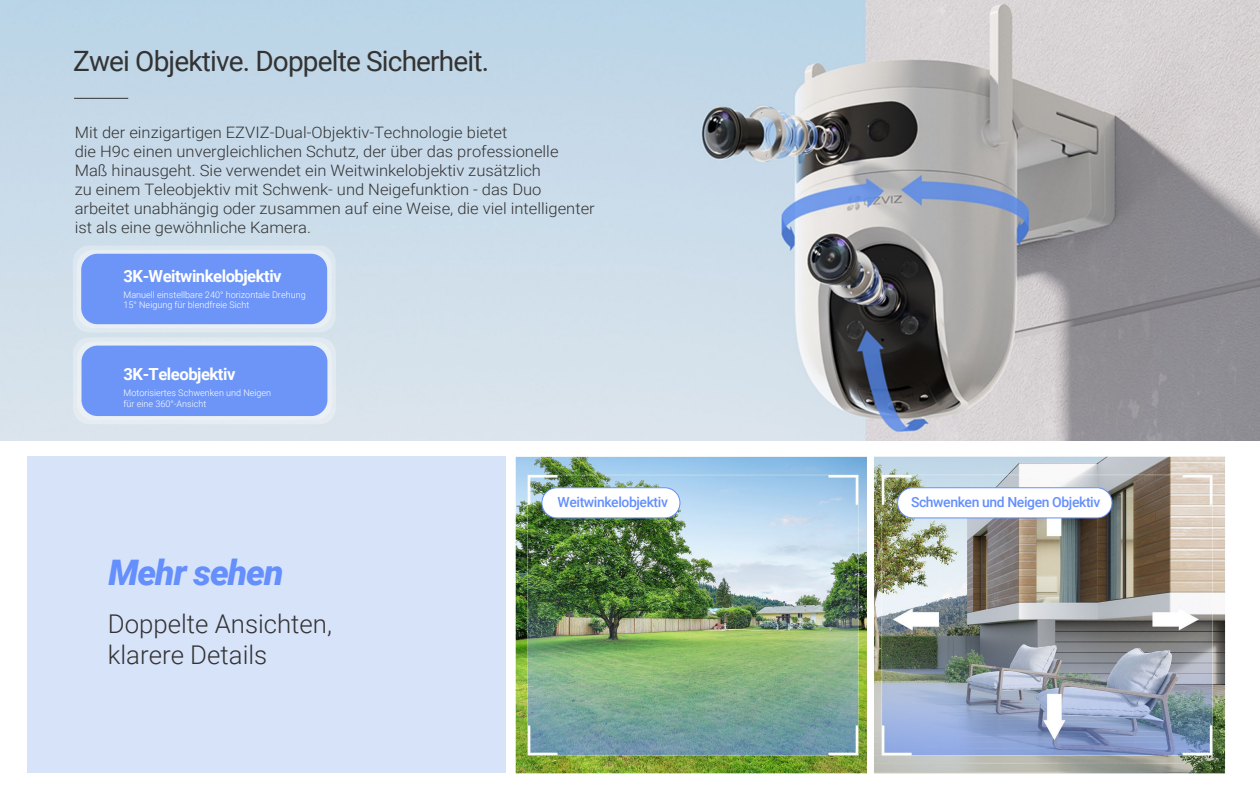
<style>
.page{position:relative;width:1260px;height:788px;background:#fff}
.page>*{position:absolute;margin:0;border:0;box-sizing:border-box;transform-origin:0 0}
.t1{font:italic 900 35.18px "Roboto";letter-spacing:-.03em;color:#648ffc}
.t2{font:28px "Roboto";letter-spacing:-.03em;color:#333}
.t3{font:300 25.81px/31px "Roboto";color:#333}
.t4{font:700 16.62px "Roboto";letter-spacing:-.03em;color:#fff}
.t5{font:300 15.75px/18.9px "Roboto";color:#333;scale:1.05 1}
.t6{font:500 14px "Roboto";letter-spacing:-.03em;color:#648ffc}
.t7{font:300 9.1px/10.8px "Roboto";color:#fff}
</style>
<div class="page">
<img style="left:0;top:0;width:1260px;height:441px">
<hr style="left:74px;top:98px;width:54px;height:1px;background:#333">
<svg style="left:73px;top:245px;width:263px;height:87px;background:#dee8f1"></svg>
<div style="left:81px;top:254px;width:246px;height:70px;background:#6d95f7;border-radius:16px"></div>
<div style="left:73px;top:337px;width:263px;height:87px;background:#e5ecf3;border-radius:16px"></div>
<div style="left:82px;top:345px;width:245px;height:71px;background:#6d95f7;border-radius:16px"></div>
<div style="left:28px;top:456px;width:478px;height:316px;background:#d7e3f9"></div>
<img style="left:515px;top:456px;width:711px;height:318px">
<div style="left:542px;top:487px;width:138px;height:31px;background:#fff;border-radius:15px"></div>
<div style="left:541px;top:487px;width:139px;height:31px;border:1px solid #648ffc;border-radius:15px"></div>
<div style="left:898px;top:487px;width:214px;height:31px;background:#fff;border-radius:15px"></div>
<div style="left:897px;top:487px;width:215px;height:31px;border:1px solid #648ffc;border-radius:15px"></div>
<h2 class="t2" style="left:73px;top:42px;width:418px">Zwei Objektive. Doppelte Sicherheit.</h2>
<p class="t5" style="left:75px;top:122px;width:497px">Mit der einzigartigen EZVIZ-Dual-Objektiv-Technologie bietet<br>die H9c einen unvergleichlichen Schutz, der über das professionelle Maß hinausgeht. Sie verwendet ein Weitwinkelobjektiv zusätzlich<br>zu einem Teleobjektiv mit Schwenk- und Neigefunktion - das Duo arbeitet unabhängig oder zusammen auf eine Weise, die viel intelligenter ist als eine gewöhnliche Kamera.</p>
<p class="t4" style="left:124px;top:264px;width:160px">3K-Weitwinkelobjektiv</p>
<p class="t7" style="left:124px;top:288px;width:184px">Manuell einstellbare 240° horizontale Drehung<br>15° Neigung für blendfreie Sicht</p>
<p class="t4" style="left:124px;top:362px;width:113px">3K-Teleobjektiv</p>
<p class="t7" style="left:124px;top:387px;width:149px">Motorisiertes Schwenken und Neigen für eine 360°-Ansicht</p>
<h1 class="t1" style="left:109px;top:548px;width:176px">Mehr sehen</h1>
<h3 class="t3" style="left:108px;top:607px;width:226px">Doppelte Ansichten, klarere Details</h3>
<p class="t6" style="left:558px;top:492px;width:112px">Weitwinkelobjektiv</p>
<p class="t6" style="left:911px;top:492px;width:191px">Schwenken und Neigen Objektiv</p>
</div>
